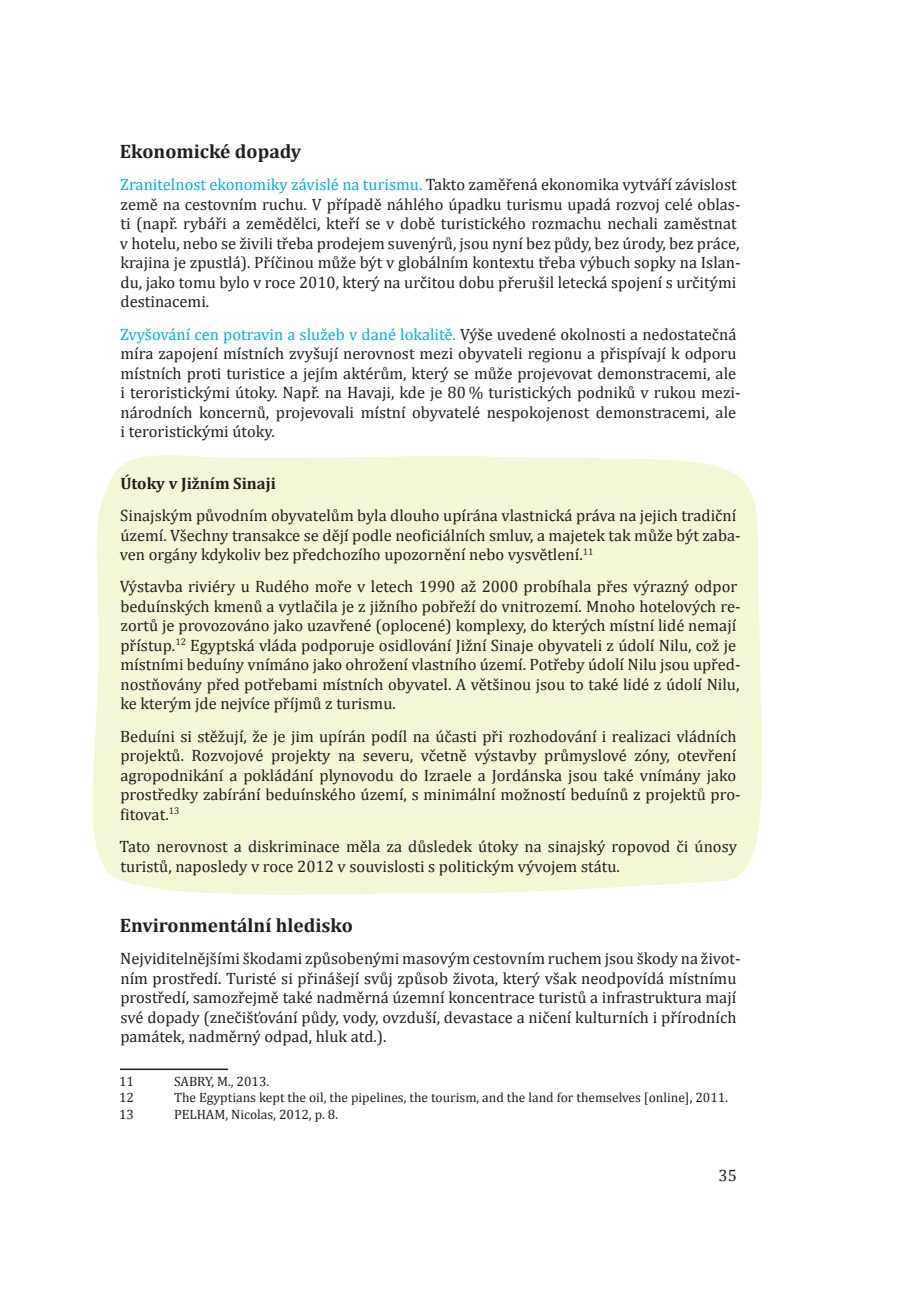
<style>
.page{position:relative;width:919px;height:1289px;background:#fff}
.page>*{position:absolute;margin:0;border:0;box-sizing:border-box;transform-origin:0 0}
.nadpisy_obecne{font:700 19.5px "Cambria";color:#231f20}
.Normální__web{font:16.5px/19.5px "Cambria";color:#231f20}
.Normální__web-2{font:700 16.5px "Cambria";color:#231f20}
.t1{font:13.5px "Cambria";color:#231f20}
.s1{color:#00aeef}
</style>
<div class="page">
<div style="left:92px;top:455px;width:670px;height:440px;background:#f4f7d5"></div>
<hr style="left:120px;top:1068px;width:108px;height:2px;background:#231f20">
<p class="nadpisy_obecne" style="left:120px;top:137px;width:183px">Ekonomické dopady</p>
<p class="Normální__web" style="left:120px;top:175px;width:622px"><span class="s1">Zranitelnost ekonomiky závislé na turismu.</span> Takto zaměřená ekonomika vytváří závislost země na cestovním ruchu. V případě náhlého úpadku turismu upadá rozvoj celé oblas&shy;ti (např. rybáři a zemědělci, kteří se v době turistického rozmachu nechali zaměstnat v hotelu, nebo se živili třeba prodejem suvenýrů, jsou nyní bez půdy, bez úrody, bez práce, krajina je zpustlá). Příčinou může být v globálním kontextu třeba výbuch sopky na Islan&shy;du, jako tomu bylo v roce 2010, který na určitou dobu přerušil letecká spojení s určitými destinacemi.</p>
<p class="Normální__web" style="left:120px;top:324px;width:621px"><span class="s1">Zvyšování cen potravin a služeb v dané lokalitě.</span> Výše uvedené okolnosti a nedostatečná míra zapojení místních zvyšují nerovnost mezi obyvateli regionu a přispívají k odporu místních proti turistice a jejím aktérům, který se může projevovat demonstracemi, ale i teroristickými útoky. Např. na Havaji, kde je 80 % turistických podniků v rukou mezi&shy;národních koncernů, projevovali místní obyvatelé nespokojenost demonstracemi, ale i teroristickými útoky.</p>
<p class="Normální__web-2" style="left:120px;top:471px;width:157px">Útoky v Jižním Sinaji</p>
<p class="Normální__web" style="left:120px;top:505px;width:622px">Sinajským původním obyvatelům byla dlouho upírána vlastnická práva na jejich tradiční území. Všechny transakce se dějí podle neoficiálních smluv, a majetek tak může být zaba&shy;ven orgány kdykoliv bez předchozího upozornění nebo vysvětlení.<sup>11</sup></p>
<p class="Normální__web" style="left:120px;top:577px;width:622px">Výstavba riviéry u Rudého moře v letech 1990 až 2000 probíhala přes výrazný odpor beduínských kmenů a vytlačila je z jižního pobřeží do vnitrozemí. Mnoho hotelových re&shy;zortů je provozováno jako uzavřené (oplocené) komplexy, do kterých místní lidé nemají přístup.<sup>12</sup> Egyptská vláda podporuje osidlování Jižní Sinaje obyvateli z údolí Nilu, což je místními beduíny vnímáno jako ohrožení vlastního území. Potřeby údolí Nilu jsou upřed&shy;nostňovány před potřebami místních obyvatel. A většinou jsou to také lidé z údolí Nilu, ke kterým jde nejvíce příjmů z turismu.</p>
<p class="Normální__web" style="left:120px;top:726px;width:622px">Beduíni si stěžují, že je jim upírán podíl na účasti při rozhodování i realizaci vládních projektů. Rozvojové projekty na severu, včetně výstavby průmyslové zóny, otevření agropodnikání a pokládání plynovodu do Izraele a Jordánska jsou také vnímány jako prostředky zabírání beduínského území, s minimální možností beduínů z projektů pro&shy;fitovat.<sup>13</sup></p>
<p class="Normální__web" style="left:119px;top:836px;width:619px">Tato nerovnost a diskriminace měla za důsledek útoky na sinajský ropovod či únosy turistů, naposledy v roce 2012 v souvislosti s politickým vývojem státu.</p>
<p class="nadpisy_obecne" style="left:120px;top:911px;width:234px">Environmentální hledisko</p>
<p class="Normální__web" style="left:120px;top:948px;width:621px">Nejviditelnějšími škodami způsobenými masovým cestovním ruchem jsou škody na život&shy;ním prostředí. Turisté si přinášejí svůj způsob života, který však neodpovídá místnímu prostředí, samozřejmě také nadměrná územní koncentrace turistů a infrastruktura mají své dopady (znečišťování půdy, vody, ovzduší, devastace a ničení kulturních i přírodních památek, nadměrný odpad, hluk atd.).</p>
<p class="t1" style="left:119px;top:1073px;width:16px">11</p>
<p class="t1" style="left:174px;top:1073px;width:97px">SABRY, M., 2013.</p>
<p class="t1" style="left:119px;top:1089px;width:16px">12</p>
<p class="t1" style="left:174px;top:1089px;width:555px">The Egyptians kept the oil, the pipelines, the tourism, and the land for themselves [online], 2011.</p>
<p class="t1" style="left:119px;top:1106px;width:16px">13</p>
<p class="t1" style="left:174px;top:1106px;width:166px">PELHAM, Nicolas, 2012, p. 8.</p>
<p class="Normální__web" style="left:718px;top:1165px;width:20px">35</p>
</div>
